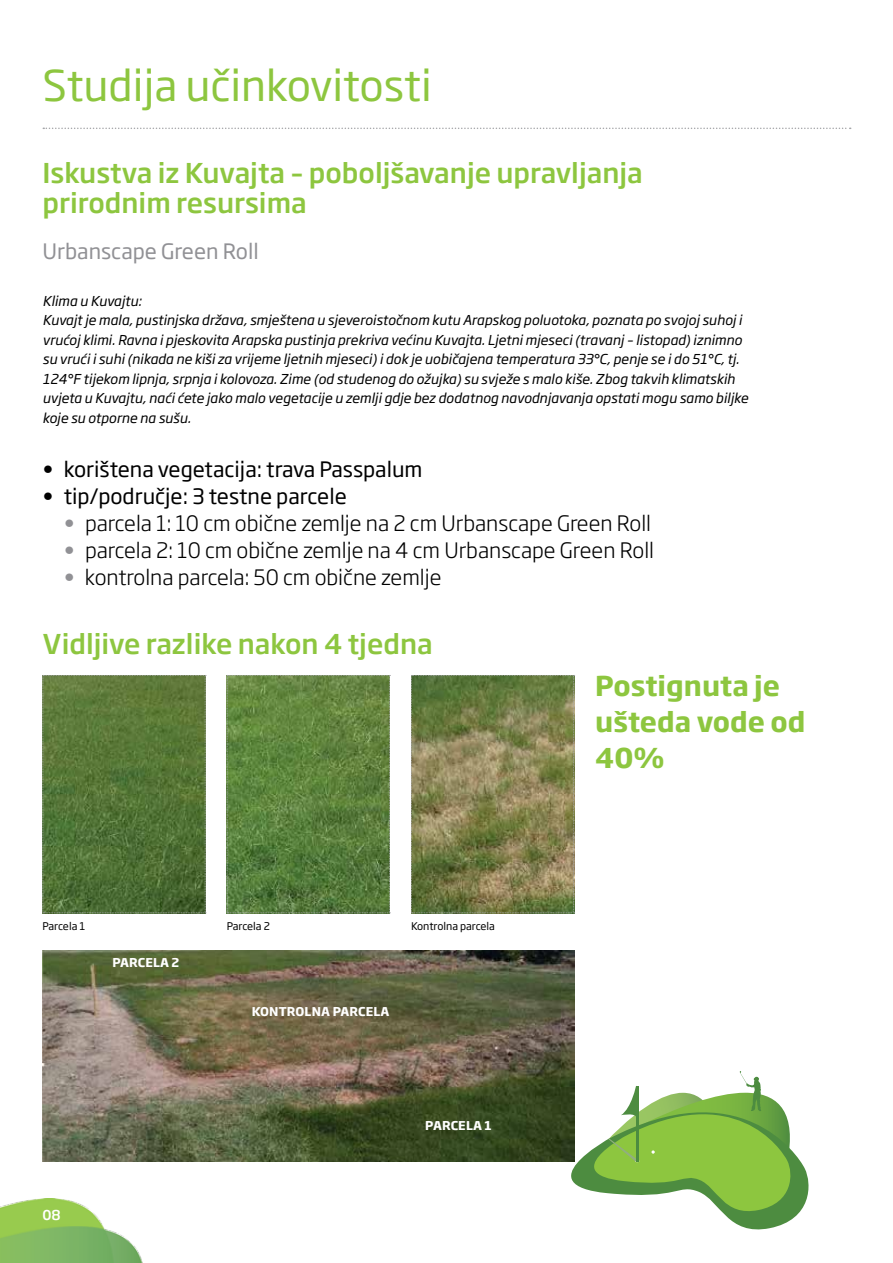
<style>
.page{position:relative;width:893px;height:1263px;background:#fff}
.page>*{position:absolute;margin:0;border:0;box-sizing:border-box;transform-origin:0 0}
.t1{font:42px "Soho Gothic Pro";color:#8dc63f}
.t2{font:500 27px/30px "Soho Gothic Pro";color:#8dc63f}
.t3{font:700 27px/36px "Soho Gothic Pro";color:#8dc63f}
.t4{font:300 21px "Soho Gothic Pro";color:#000}
.t5{font:21px "Soho Gothic Pro";color:#000}
.t6{font:21px "Soho Gothic Pro";color:#919195}
.t7{font:italic 13.5px/19.5px "Soho Gothic Pro";color:#000}
.t8{font:500 13.5px "Soho Gothic Pro";color:#fff}
.t9{font:700 12px "Soho Gothic Pro";letter-spacing:.015em;color:#fff}
.t10{font:10.5px "Soho Gothic Pro";color:#000}
.s1{font-weight:400;color:#919195}
</style>
<div class="page">
<svg style="left:43px;top:128px;width:808px;height:1px"></svg>
<svg style="left:43px;top:675px;width:163px;height:238px;background:#557437"></svg>
<svg style="left:227px;top:675px;width:163px;height:238px;background:#5d813f"></svg>
<svg style="left:411px;top:675px;width:164px;height:238px;background:#7f804f"></svg>
<img style="left:0;top:1198px;width:143px;height:65px">
<svg style="left:525px;top:1154px;width:284px;height:76px"></svg>
<svg style="left:556px;top:1071px;width:239px;height:146px"></svg>
<img style="left:43px;top:950px;width:531px;height:211px">
<h1 class="t1" style="left:43px;top:53px;width:391px">Studija učinkovitosti</h1>
<h2 class="t2" style="left:43px;top:156px;width:602px">Iskustva iz Kuvajta – poboljšavanje upravljanja prirodnim resursima</h2>
<h3 class="t6" style="left:43px;top:235px;width:218px">Urbanscape Green Roll</h3>
<p class="t7" style="left:43px;top:290px;width:707px">Klima u Kuvajtu:<br>Kuvajt je mala, pustinjska država, smještena u sjeveroistočnom kutu Arapskog poluotoka, poznata po svojoj suhoj i vrućoj klimi. Ravna i pjeskovita Arapska pustinja prekriva većinu Kuvajta. Ljetni mjeseci (travanj – listopad) iznimno su vrući i suhi (nikada ne kiši za vrijeme ljetnih mjeseci) i dok je uobičajena temperatura 33°C, penje se i do 51°C, tj.<br>124°F tijekom lipnja, srpnja i kolovoza. Zime (od studenog do ožujka) su svježe s malo kiše. Zbog takvih klimatskih uvjeta u Kuvajtu, naći ćete jako malo vegetacije u zemlji gdje bez dodatnog navodnjavanja opstati mogu samo biljke koje su otporne na sušu.</p>
<h3 class="t5" style="left:43px;top:453px;width:382px">• korištena vegetacija: trava Passpalum</h3>
<h3 class="t5" style="left:43px;top:480px;width:306px">• tip/područje: 3 testne parcele</h3>
<h3 class="t4" style="left:64px;top:507px;width:589px"><span class="s1">•</span> parcela 1: 10 cm obične zemlje na 2 cm Urbanscape Green Roll</h3>
<h3 class="t4" style="left:64px;top:534px;width:592px"><span class="s1">•</span> parcela 2: 10 cm obične zemlje na 4 cm Urbanscape Green Roll</h3>
<h3 class="t4" style="left:64px;top:561px;width:379px"><span class="s1">•</span> kontrolna parcela: 50 cm obične zemlje</h3>
<h2 class="t2" style="left:43px;top:627px;width:392px">Vidljive razlike nakon 4 tjedna</h2>
<p class="t10" style="left:43px;top:918px;width:44px">Parcela 1</p>
<p class="t10" style="left:227px;top:918px;width:45px">Parcela 2</p>
<p class="t10" style="left:411px;top:918px;width:85px">Kontrolna parcela</p>
<p class="t9" style="left:112px;top:953px;width:69px">PARCELA 2</p>
<p class="t8" style="left:43px;top:1205px;width:20px">08</p>
<p class="t9" style="left:252px;top:1002px;width:91px">Kontrolna parcela</p>
<p class="t9" style="left:425px;top:1116px;width:68px">PARCELA 1</p>
<h2 class="t3" style="left:595px;top:667px;width:212px">Postignuta je ušteda vode od<br>40%</h2>
</div>
